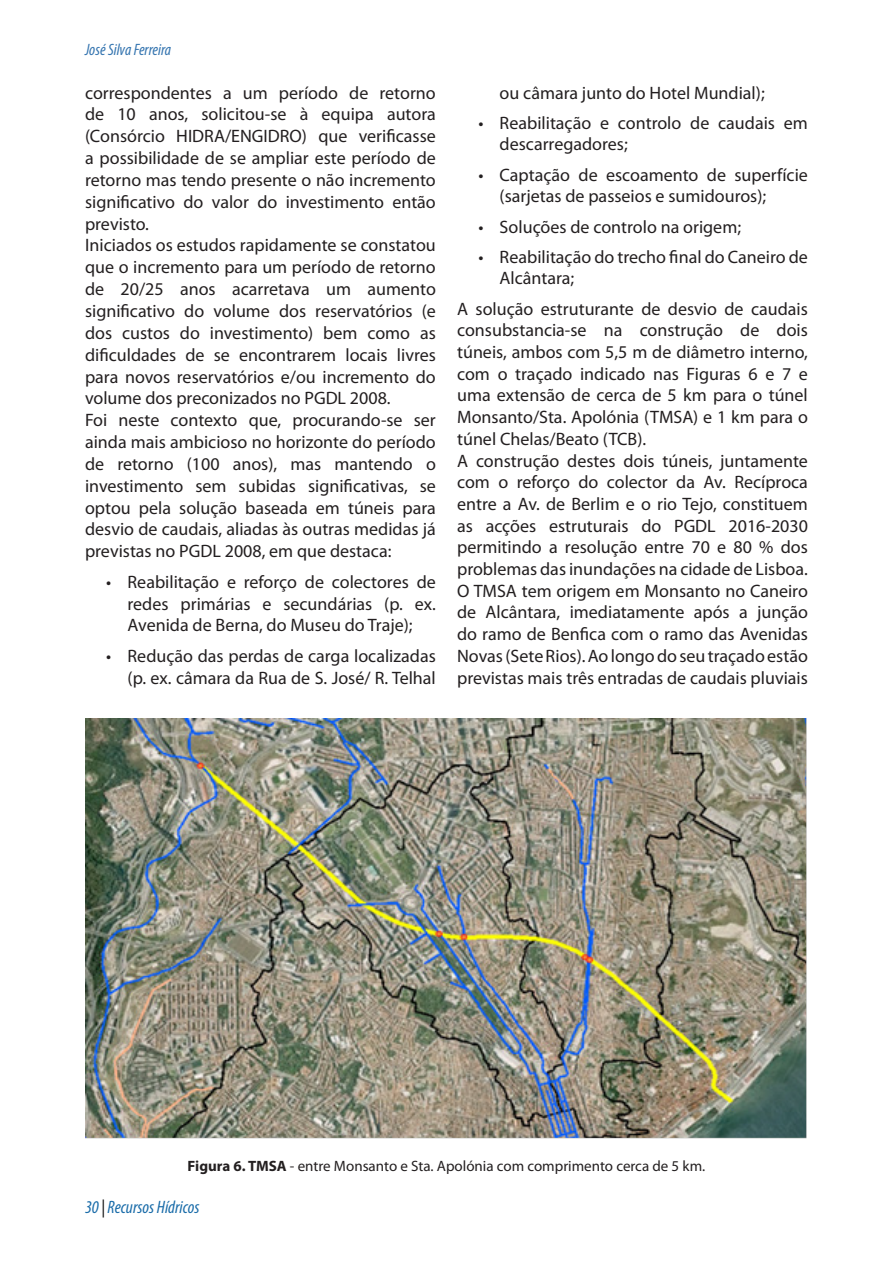
<style>
.page{position:relative;width:893px;height:1263px;background:#fff}
.page>*{position:absolute;margin:0;border:0;box-sizing:border-box;transform-origin:0 0}
.Corpo_texto{font:18px/21.9px "Myriad Pro";color:#231f20;text-align:justify}
.t1{font:italic condensed 18px "Myriad Pro";color:#1a6ca9}
.t2{font:italic condensed 16.5px "Myriad Pro";color:#3575b0}
.Legenda_figura{font:15px "Myriad Pro";color:#231f20}
.s1{font-weight:700}
.s2{color:#000}
</style>
<div class="page">
<img style="left:85px;top:718px;width:722px;height:421px">
<p class="t2" style="left:85px;top:39px;width:87px">José Silva Ferreira</p>
<p class="Corpo_texto" style="left:85px;top:81px;width:352px">correspondentes a um período de retorno de 10 anos, solicitou-se à equipa autora (Consórcio HIDRA/ENGIDRO) que verificasse a possibilidade de se ampliar este período de retorno mas tendo presente o não incremento significativo do valor do investimento então previsto.</p>
<p class="Corpo_texto" style="left:85px;top:234px;width:352px">Iniciados os estudos rapidamente se constatou que o incremento para um período de retorno de 20/25 anos acarretava um aumento significativo do volume dos reservatórios (e dos custos do investimento) bem como as dificuldades de se encontrarem locais livres para novos reservatórios e/ou incremento do volume dos preconizados no PGDL 2008.</p>
<p class="Corpo_texto" style="left:85px;top:409px;width:352px">Foi neste contexto que, procurando-se ser ainda mais ambicioso no horizonte do período de retorno (100 anos), mas mantendo o investimento sem subidas significativas, se optou pela solução baseada em túneis para desvio de caudais, aliadas às outras medidas já previstas no PGDL 2008, em que destaca:</p>
<p class="Corpo_texto" style="left:128px;top:570px;width:310px;text-indent:-21px">• Reabilitação e reforço de colectores de redes primárias e secundárias (p. ex.<br>Avenida de Berna, do Museu do Traje);</p>
<p class="Corpo_texto" style="left:106px;top:644px;width:331px;text-align:right">• Redução das perdas de carga localizadas (p. ex. câmara da Rua de S. José/ R. Telhal</p>
<p class="Corpo_texto" style="left:500px;top:81px;width:267px">ou câmara junto do Hotel Mundial);</p>
<p class="Corpo_texto" style="left:500px;top:112px;width:310px;text-indent:-21px">• Reabilitação e controlo de caudais em descarregadores;</p>
<p class="Corpo_texto" style="left:500px;top:163px;width:310px;text-indent:-21px">• Captação de escoamento de superfície (sarjetas de passeios e sumidouros);</p>
<p class="Corpo_texto" style="left:478px;top:215px;width:264px">• Soluções de controlo na origem;</p>
<p class="Corpo_texto" style="left:500px;top:246px;width:310px;text-indent:-21px">• Reabilitação do trecho final do Caneiro de<br>Alcântara;</p>
<p class="Corpo_texto" style="left:457px;top:297px;width:352px">A solução estruturante de desvio de caudais consubstancia-se na construção de dois túneis, ambos com 5,5 m de diâmetro interno, com o traçado indicado nas Figuras 6 e 7 e uma extensão de cerca de 5 km para o túnel Monsanto/Sta. Apolónia (TMSA) e 1 km para o túnel Chelas/Beato (TCB).</p>
<p class="Corpo_texto" style="left:457px;top:449px;width:352px">A construção destes dois túneis, juntamente com o reforço do colector da Av. Recíproca entre a Av. de Berlim e o rio Tejo, constituem as acções estruturais do PGDL 2016-2030 permitindo a resolução entre 70 e 80 % dos problemas das inundações na cidade de Lisboa.<br>O TMSA tem origem em Monsanto no Caneiro de Alcântara, imediatamente após a junção do ramo de Benfica com o ramo das Avenidas Novas (Sete Rios). Ao longo do seu traçado estão previstas mais três entradas de caudais pluviais</p>
<p class="Legenda_figura" style="left:188px;top:1156px;width:519px"><span class="s1">Figura 6. TMSA</span> - entre Monsanto e Sta. Apolónia com comprimento cerca de 5 km.</p>
<p class="t1" style="left:85px;top:1196px;width:116px">30 <span class="s2">|</span> Recursos Hídricos</p>
</div>
